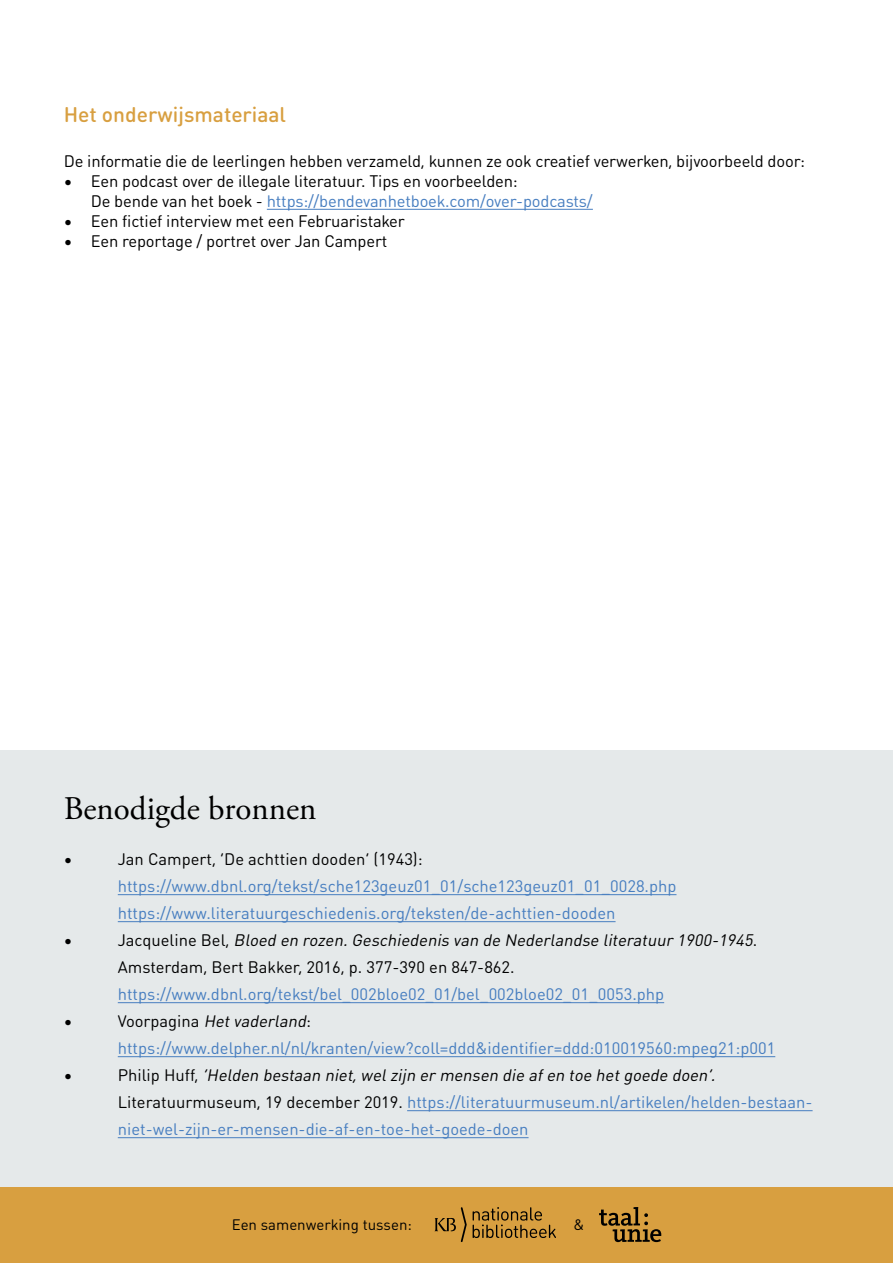
<style>
.page{position:relative;width:893px;height:1263px;background:#fff}
.page>*{position:absolute;margin:0;border:0;box-sizing:border-box;transform-origin:0 0}
.t1{font:33px "Adobe Garamond Pro";color:#000}
.t2{font:500 21px "DIN Round Pro";color:#d89f40}
.t3{font:16.5px/27px "DIN Round Pro";color:#477ec0}
.t4{font:16.5px/27px "DIN Round Pro";letter-spacing:-.01em;color:#000}
.t5{font:15px "DIN Round Pro";color:#000}
.s1{color:#477ec0}
.s2{font-style:italic}
.s3{color:#000}
.s4{font-style:italic;color:#000}
</style>
<div class="page">
<div style="left:0;top:1187px;width:893px;height:76px;background:#d89f40"></div>
<svg style="left:473px;top:1207px;width:83px;height:31px"></svg>
<svg style="left:434px;top:1207px;width:33px;height:35px"></svg>
<svg style="left:599px;top:1207px;width:62px;height:35px"></svg>
<div style="left:0;top:750px;width:893px;height:437px;background:#e5e9ea"></div>
<hr style="left:118px;top:894px;width:558px;height:1px;background:#477ec0">
<hr style="left:118px;top:921px;width:498px;height:1px;background:#477ec0">
<hr style="left:118px;top:1002px;width:546px;height:1px;background:#477ec0">
<hr style="left:118px;top:1056px;width:657px;height:1px;background:#477ec0">
<hr style="left:407px;top:1110px;width:406px;height:1px;background:#477ec0">
<hr style="left:118px;top:1137px;width:411px;height:1px;background:#477ec0">
<hr style="left:267px;top:209px;width:326px;height:1px;background:#477ec0">
<p class="t2" style="left:64px;top:99px;width:224px">Het onderwijsmateriaal</p>
<p class="t4" style="left:64px;top:147px;width:743px">De informatie die de leerlingen hebben verzameld, kunnen ze ook creatief verwerken, bijvoorbeeld door:</p>
<p class="t4" style="left:91px;top:170px;width:503px;line-height:19.8px;text-indent:-27px">• Een podcast over de illegale literatuur. Tips en voorbeelden:<br>De bende van het boek - <span class="s1">https://bendevanhetboek.com/over-podcasts/</span></p>
<p class="t4" style="left:64px;top:206px;width:342px">• Een fictief interview met een Februaristaker</p>
<p class="t4" style="left:64px;top:226px;width:325px">• Een reportage / portret over Jan Campert</p>
<h1 class="t1" style="left:64px;top:788px;width:254px">Benodigde bronnen</h1>
<p class="t4" style="left:64px;top:845px;width:10px">•</p>
<p class="t4" style="left:118px;top:845px;width:306px">Jan Campert, ‘De achttien dooden’ (1943):</p>
<p class="t3" style="left:118px;top:872px;width:560px">https://www.dbnl.org/tekst/sche123geuz01_01/sche123geuz01_01_0028.php https://www.literatuurgeschiedenis.org/teksten/de-achttien-dooden</p>
<p class="t4" style="left:64px;top:926px;width:10px">•</p>
<p class="t4" style="left:118px;top:926px;width:641px">J a c q u e l i n e B e l, <span class="s2">Bloed en rozen.Geschiedenis van de Nederlandse literatuur1900-1945</span>.<br>Amsterdam, Bert Bakker, 2016, p. 377-390 en 847-862.</p>
<p class="t3" style="left:118px;top:980px;width:548px">https://www.dbnl.org/tekst/bel_002bloe02_01/bel_002bloe02_01_0053.php</p>
<p class="t4" style="left:64px;top:1007px;width:10px">•</p>
<p class="t3" style="left:118px;top:1007px;width:659px"><span class="s3">Vo o r p a g i n a</span> <span class="s4">Hetvaderland</span><span class="s3">: </span>https://www.delpher.nl/nl/kranten/view?coll=ddd&amp;identifier=ddd:010019560:mpeg21:p001</p>
<p class="t4" style="left:64px;top:1061px;width:10px">•</p>
<p class="t3" style="left:118px;top:1061px;width:696px"><span class="s3">P h i l i p H u ff,</span> <span class="s4">‘Helden bestaan niet,welzijn ermensen die afen toe hetgoede doen’.<br></span><span class="s3">Literatuurmuseum, 19 december 2019.</span> https://literatuurmuseum.nl/artikelen/helden-bestaan&shy;niet-wel-zijn-er-mensen-die-af-en-toe-het-goede-doen</p>
<p class="t5" style="left:232px;top:1213px;width:182px">Een samenwerking tussen:</p>
<p class="t5" style="left:573px;top:1213px;width:12px">&amp;</p>
</div>
